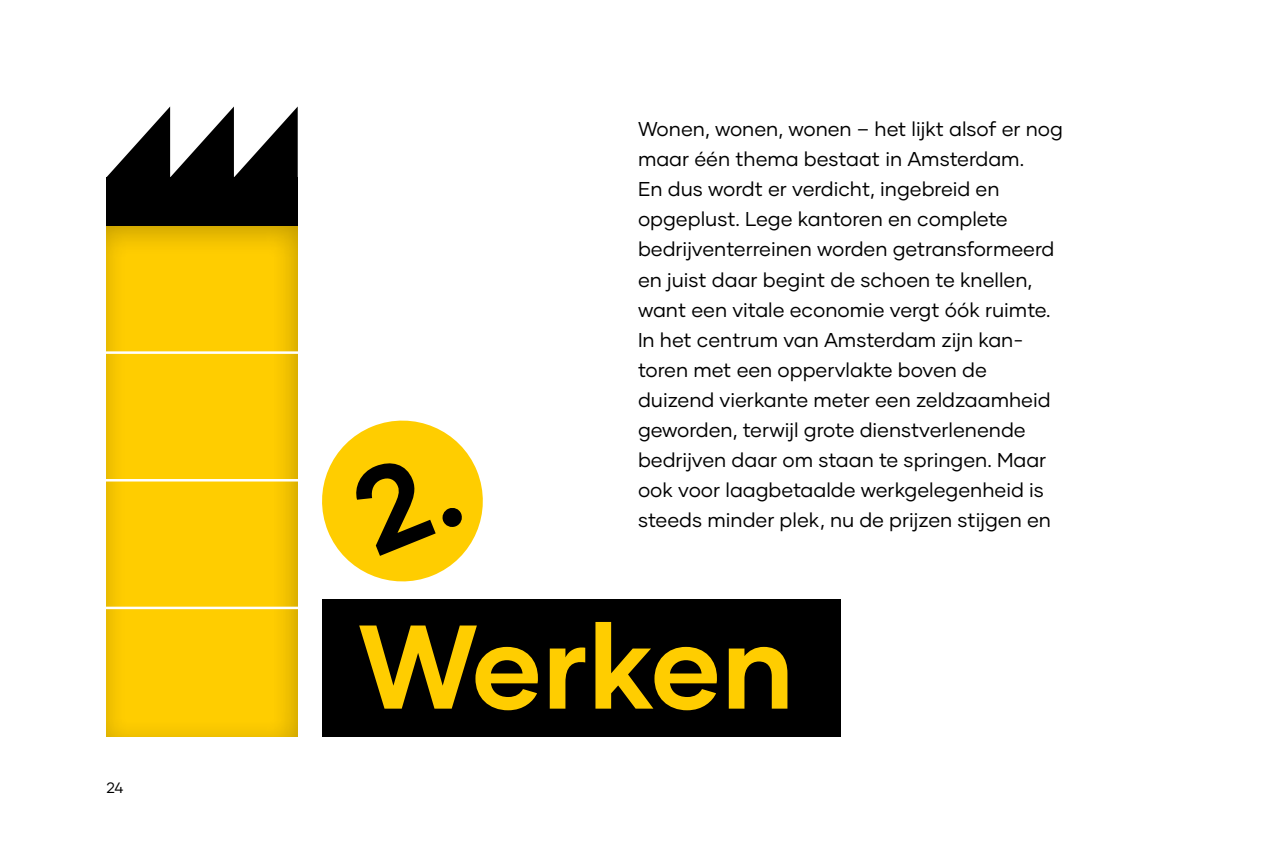
<style>
.page{position:relative;width:1276px;height:851px;background:#fff}
.page>*{position:absolute;margin:0;border:0;box-sizing:border-box;transform-origin:0 0}
.t1{font:700 118.75px "Gilmer";color:#ffcd00}
.t2{font:20px/30px "Gilmer";color:#000}
.t3{font:15px "Gilmer";color:#000}
</style>
<div class="page">
<svg style="left:106px;top:106px;width:192px;height:71px"></svg>
<div style="left:106px;top:177px;width:192px;height:49px;background:#000"></div>
<div style="left:103px;top:221px;width:195px;height:515px;background:#000;opacity:.25"></div>
<hr style="left:92px;top:351px;width:220px;height:3px;background:#fff">
<hr style="left:92px;top:479px;width:220px;height:2px;background:#fff">
<hr style="left:92px;top:606px;width:220px;height:3px;background:#fff">
<div style="left:322px;top:598px;width:519px;height:138px;background:#000"></div>
<svg style="left:322px;top:420px;width:161px;height:162px"></svg>
<p class="t3" style="left:106px;top:778px;width:19px">24</p>
<p class="t2" style="left:638px;top:114px;width:426px">Wonen, wonen, wonen – het lijkt alsof er nog maar één thema bestaat in Amsterdam.<br>En dus wordt er verdicht, ingebreid en opgeplust. Lege kantoren en complete bedrijventerreinen worden getransformeerd en juist daar begint de schoen te knellen, want een vitale economie vergt óók ruimte.<br>In het centrum van Amsterdam zijn kan&shy;toren met een oppervlakte boven de duizend vierkante meter een zeldzaamheid geworden, terwijl grote dienstverlenende bedrijven daar om staan te springen. Maar ook voor laagbetaalde werkgelegenheid is steeds minder plek, nu de prijzen stijgen en</p>
<h1 class="t1" style="left:359px;top:592px;width:437px">Werken</h1>
</div>
